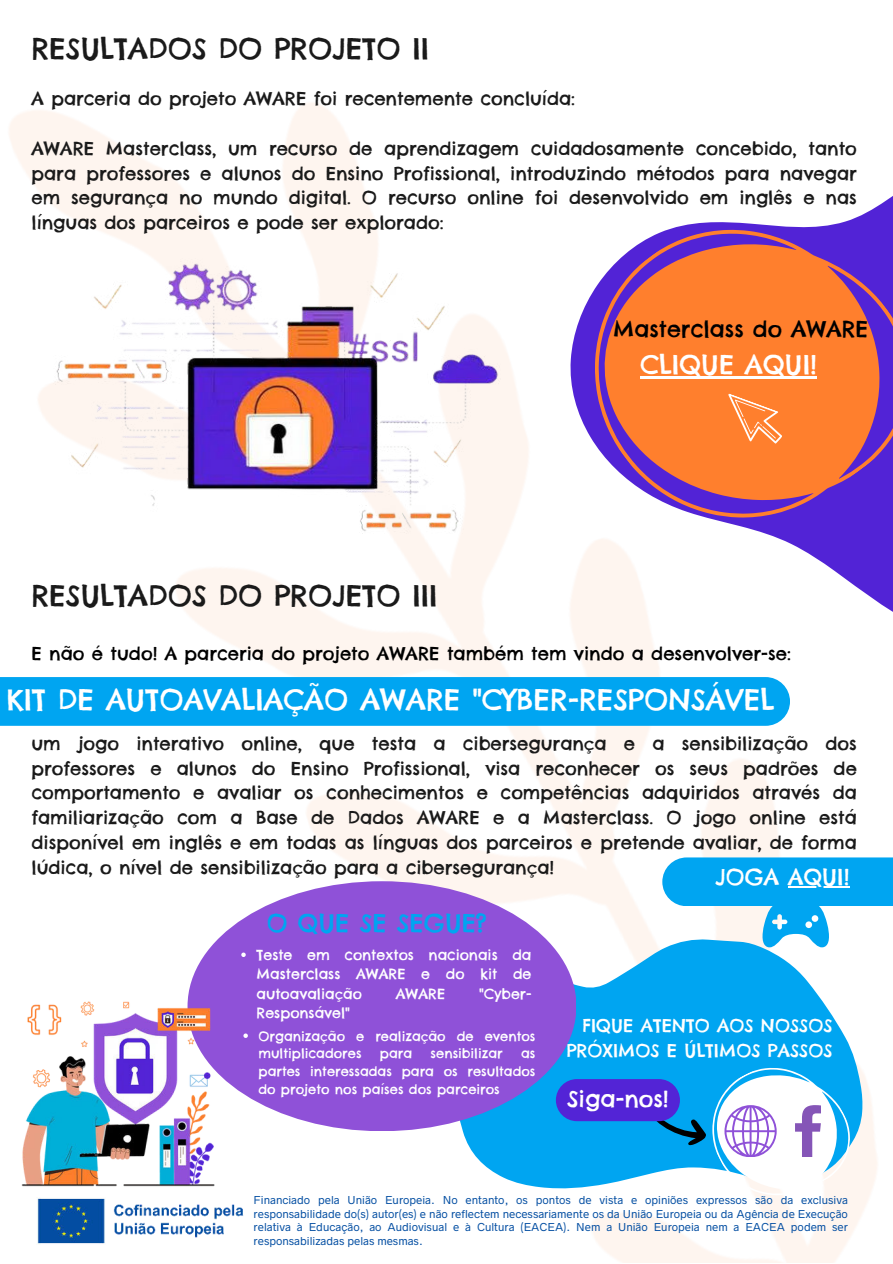
<style>
.page{position:relative;width:893px;height:1264px;background:#fff}
.page>*{position:absolute;margin:0;border:0;box-sizing:border-box;transform-origin:0 0}
.t1{font:28.65px "Chelsea Market";color:#1a1a1a}
.t2{font:28.65px "Chelsea Market";color:#fff}
.t3{font:26.1px "Chelsea Market";color:#fff}
.t4{font:24.75px "Chelsea Market";color:#00a5f1}
.t5{font:22.5px "Chelsea Market";color:#fff}
.t6{font:22.2px "Chelsea Market";color:#000}
.t7{font:22.2px "Chelsea Market";color:#fff}
.t8{font:18px/24.8px "Chelsea Market";color:#1a1a1a;text-align:justify}
.t9{font:18px "Chelsea Market";color:#000}
.t10{font:17.85px/24.6px "Chelsea Market";color:#fff;text-align:right}
.t11{font:14.25px/19.5px "Chelsea Market";color:#fff;text-align:justify}
.t12{font:13.05px/17.7px "Chelsea Market";color:#fff}
.t13{font:10.35px/13.8px "Radnika Next";color:#034ea2;text-align:justify}
</style>
<div class="page">
<img style="left:0;top:103px;width:877px;height:1159px">
<svg style="left:569px;top:163px;width:323px;height:481px"></svg>
<svg style="left:594px;top:230px;width:298px;height:288px;background:#d06d66"></svg>
<svg style="left:728px;top:393px;width:54px;height:50px;background:#ff924d"></svg>
<img style="left:31px;top:259px;width:523px;height:274px">
<div style="left:0;top:677px;width:790px;height:48px;background:#00a5f1"></div>
<svg style="left:350px;top:901px;width:512px;height:288px;fill:#00a5f1"></svg>
<div style="left:187px;top:881px;width:389px;height:250px;background:#8f51d8;border-radius:50%"></div>
<svg style="left:712px;top:1067px;width:138px;height:128px"></svg>
<svg style="left:640px;top:1097px;width:66px;height:48px;background:#0087c5"></svg>
<div style="left:556px;top:1079px;width:124px;height:42px;background:#5324d6;border-radius:21px"></div>
<img style="left:15px;top:986px;width:208px;height:208px">
<hr style="left:640px;top:376px;width:177px;height:3px;background:#fff">
<svg style="left:241px;top:952px;width:5px;height:5px"></svg>
<svg style="left:243px;top:1033px;width:5px;height:4px"></svg>
<div style="left:662px;top:857px;width:230px;height:49px;background:#00a5f1"></div>
<svg style="left:761px;top:906px;width:69px;height:41px"></svg>
<hr style="left:788px;top:886px;width:61px;height:1px;background:#fff">
<img style="left:36px;top:1196px;width:212px;height:49px">
<h1 class="t1" style="left:31px;top:31px;width:399px">RESULTADOS DO PROJETO II</h1>
<p class="t8" style="left:31px;top:86px;width:545px">A parceria do projeto AWARE foi recentemente concluída:</p>
<p class="t8" style="left:31px;top:136px;width:826px">AWARE Masterclass, um recurso de aprendizagem cuidadosamente concebido, tanto para professores e alunos do Ensino Profissional, introduzindo métodos para navegar em segurança no mundo digital. O recurso online foi desenvolvido em inglês e nas línguas dos parceiros e pode ser explorado:</p>
<p class="t6" style="left:613px;top:315px;width:257px">Masterclass do AWARE</p>
<h2 class="t3" style="left:640px;top:348px;width:178px">CLIQUE AQUI!</h2>
<h1 class="t1" style="left:31px;top:577px;width:407px">RESULTADOS DO PROJETO III</h1>
<p class="t9" style="left:31px;top:641px;width:760px">E não é tudo! A parceria do projeto AWARE também tem vindo a desenvolver-se:</p>
<h1 class="t2" style="left:7px;top:681px;width:768px">KIT DE AUTOAVALIAÇÃO AWARE "CYBER-RESPONSÁVEL</h1>
<p class="t8" style="left:31px;top:731px;width:826px">um jogo interativo online, que testa a cibersegurança e a sensibilização dos professores e alunos do Ensino Profissional, visa reconhecer os seus padrões de comportamento e avaliar os conhecimentos e competências adquiridos através da familiarização com a Base de Dados AWARE e a Masterclass. O jogo online está disponível em inglês e em todas as línguas dos parceiros e pretende avaliar, de forma lúdica, o nível de sensibilização para a cibersegurança!</p>
<p class="t7" style="left:715px;top:863px;width:135px">JOGA AQUI!</p>
<h3 class="t4" style="left:267px;top:906px;width:221px">O QUE SE SEGUE?</h3>
<p class="t11" style="left:256px;top:944px;width:276px">Teste em contextos nacionais da Masterclass AWARE e do kit de autoavaliação</p>
<p class="t11" style="left:396px;top:983px;width:51px">AWARE</p>
<p class="t11" style="left:479px;top:983px;width:54px">"Cyber-</p>
<p class="t11" style="left:256px;top:1003px;width:95px">Responsável"</p>
<p class="t12" style="left:258px;top:1026px;width:278px">Organização e realização de eventos multiplicadores</p>
<p class="t12" style="left:380px;top:1044px;width:34px">para</p>
<p class="t12" style="left:430px;top:1044px;width:74px">sensibilizar</p>
<p class="t12" style="left:258px;top:1044px;width:278px;text-align:justify;text-indent:262px">as partes interessadas para os resultados do projeto nos países dos parceiros</p>
<p class="t10" style="left:566px;top:1013px;width:267px">FIQUE ATENTO AOS NOSSOS<br>PRÓXIMOS E ÚLTIMOS PASSOS</p>
<p class="t5" style="left:567px;top:1084px;width:103px">Siga-nos!</p>
<p class="t13" style="left:254px;top:1192px;width:595px">Financiado pela União Europeia. No entanto, os pontos de vista e opiniões expressos são da exclusiva responsabilidade do(s) autor(es) e não reflectem necessariamente os da União Europeia ou da Agência de Execução relativa à Educação, ao Audiovisual e à Cultura (EACEA). Nem a União Europeia nem a EACEA podem ser responsabilizadas pelas mesmas.</p>
</div>
